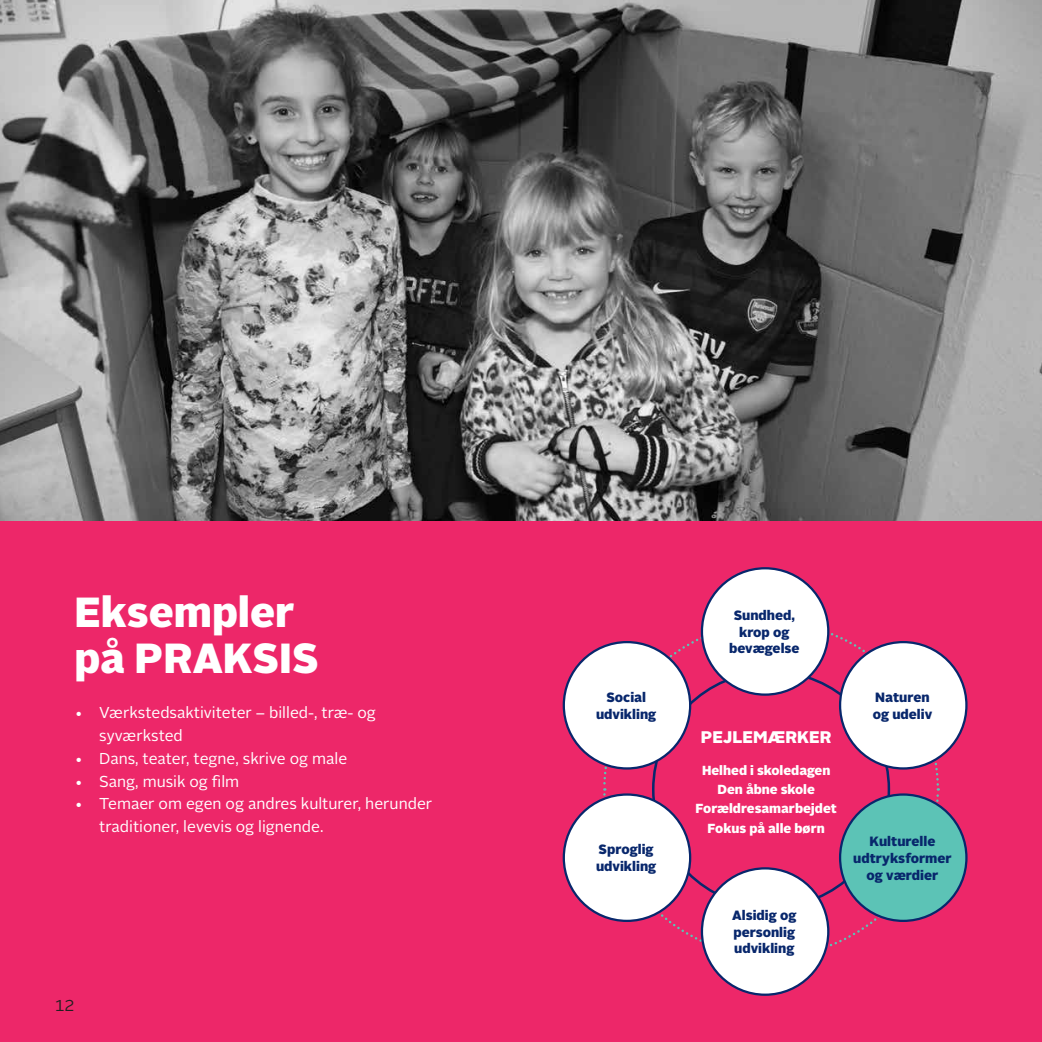
<style>
.page{position:relative;width:1042px;height:1042px;background:#fff}
.page>*{position:absolute;margin:0;border:0;box-sizing:border-box;transform-origin:0 0}
.t1{font:900 42px/45.5px "Alright Sans";color:#fff}
.t2{font:900 16.8px "Alright Sans";color:#fff}
.t3{font:15.75px/22.8px "Alright Sans";color:#fff}
.t4{font:15.75px "Alright Sans";color:#231f20}
.t5{font:900 13.47px/16.8px "Alright Sans";color:#08276c;text-align:center}
.t6{font:900 13.12px/19.2px "Alright Sans";color:#fff;text-align:center}
</style>
<div class="page">
<div style="left:0;top:521px;width:1042px;height:521px;background:#ed2769"></div>
<img style="left:0;top:0;width:1042px;height:521px">
<svg style="left:602px;top:620px;width:338px;height:338px"></svg>
<div style="left:653px;top:671px;width:236px;height:236px;background:#ed2769;border-radius:50%"></div>
<div style="left:702px;top:568px;width:126px;height:126px;background:#fff;border-radius:50%"></div>
<div style="left:702px;top:868px;width:126px;height:126px;background:#fff;border-radius:50%"></div>
<div style="left:564px;top:642px;width:126px;height:126px;background:#fff;border-radius:50%"></div>
<div style="left:840px;top:642px;width:126px;height:126px;background:#fff;border-radius:50%"></div>
<div style="left:564px;top:794px;width:126px;height:127px;background:#fff;border-radius:50%"></div>
<div style="left:840px;top:794px;width:126px;height:127px;background:#5cc3b6;border-radius:50%"></div>
<h1 class="t1" style="left:74px;top:590px;width:246px">Eksempler på PRAKSIS</h1>
<p class="t3" style="left:99px;top:702px;width:278px;text-indent:-25px">• Værkstedsaktiviteter – billed-, træ- og syværksted</p>
<p class="t3" style="left:74px;top:747px;width:274px">• Dans, teater, tegne, skrive og male</p>
<p class="t3" style="left:74px;top:770px;width:166px">• Sang, musik og film</p>
<p class="t3" style="left:99px;top:793px;width:335px;text-indent:-25px">• Temaer om egen og andres kulturer, herunder traditioner, levevis og lignende.</p>
<p class="t4" style="left:55px;top:994px;width:21px">12</p>
<p class="t5" style="left:729px;top:606px;width:72px">Sundhed, krop og bevægelse</p>
<p class="t5" style="left:596px;top:689px;width:62px">Social udvikling</p>
<p class="t5" style="left:873px;top:689px;width:61px;text-align:left">Naturen og udeliv</p>
<p class="t2" style="left:701px;top:725px;width:132px">PEJLEMÆRKER</p>
<p class="t6" style="left:695px;top:760px;width:143px">Helhed i skoledagen<br>Den åbne skole<br>Forældresamarbejdet<br>Fokus på alle børn</p>
<p class="t5" style="left:596px;top:841px;width:62px;text-align:left">Sproglig udvikling</p>
<p class="t5" style="left:853px;top:833px;width:100px">Kulturelle udtryksformer og værdier</p>
<p class="t5" style="left:732px;top:906px;width:66px;text-align:justify">Alsidig og personlig udvikling</p>
</div>
